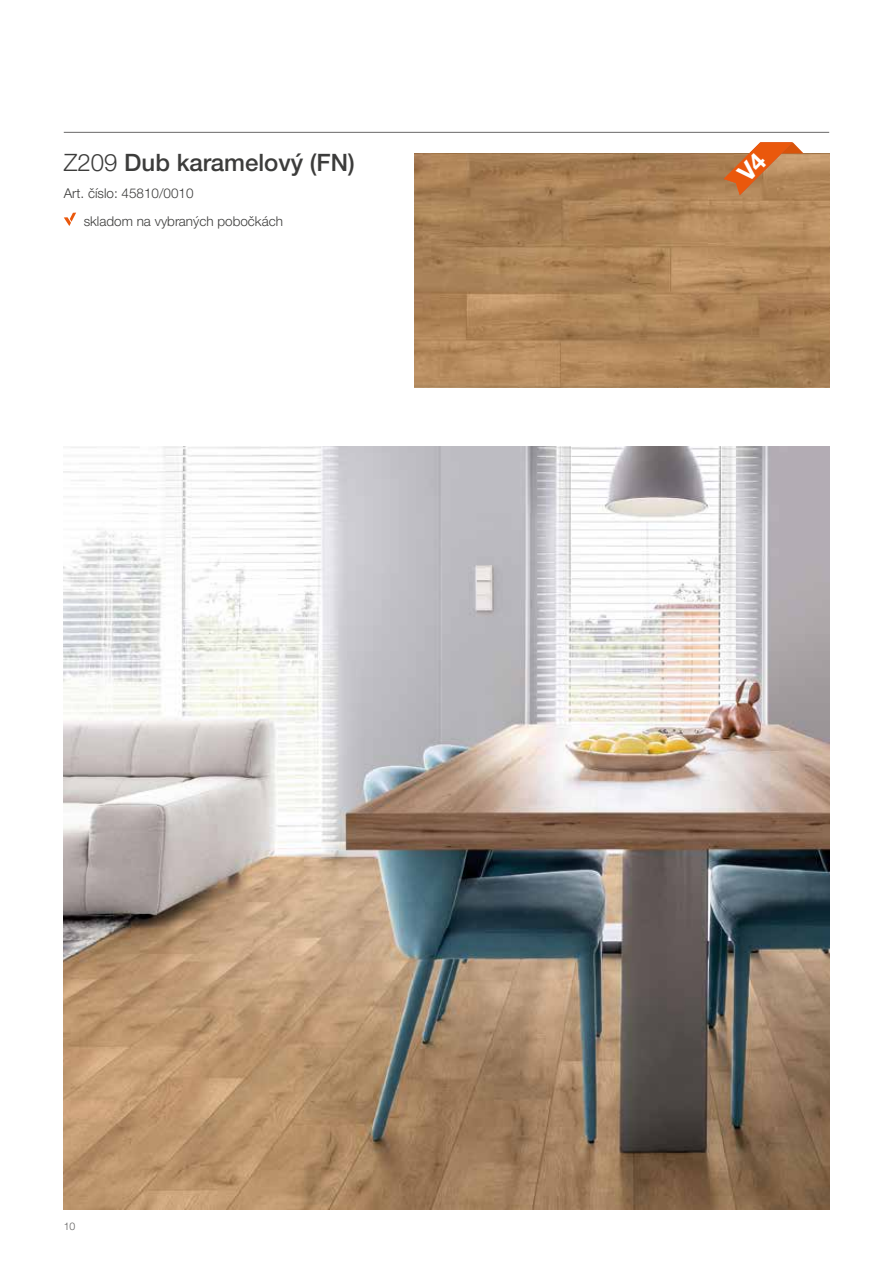
<style>
.page{position:relative;width:893px;height:1263px;background:#fff}
.page>*{position:absolute;margin:0;border:0;box-sizing:border-box;transform-origin:0 0}
.t1{font:500 24px "Helvetica Neue LTW1 G";color:#3c3c3b}
.t2{font:300 13.5px/27.8px "Helvetica Neue LTW1 G";color:#3c3c3b}
.t3{font:300 10.5px "Helvetica Neue LTW1 G";color:#5f5e5e}
.s1{font-weight:300}
</style>
<div class="page">
<hr style="left:64px;top:132px;width:765px;height:1px;background:#706f6f">
<img style="left:64px;top:446px;width:765px;height:764px">
<img style="left:414px;top:153px;width:415px;height:234px">
<svg style="left:64px;top:213px;width:12px;height:13px"></svg>
<svg style="left:724px;top:142px;width:80px;height:53px"></svg>
<h1 class="t1" style="left:64px;top:148px;width:293px"><span class="s1">Z209</span> Dub karamelový (FN)</h1>
<p class="t2" style="left:84px;top:180px;width:201px;text-indent:-20px">Art. číslo: 45810/0010<br>skladom na vybraných pobočkách</p>
<p class="t3" style="left:64px;top:1220px;width:13px">10</p>
</div>
